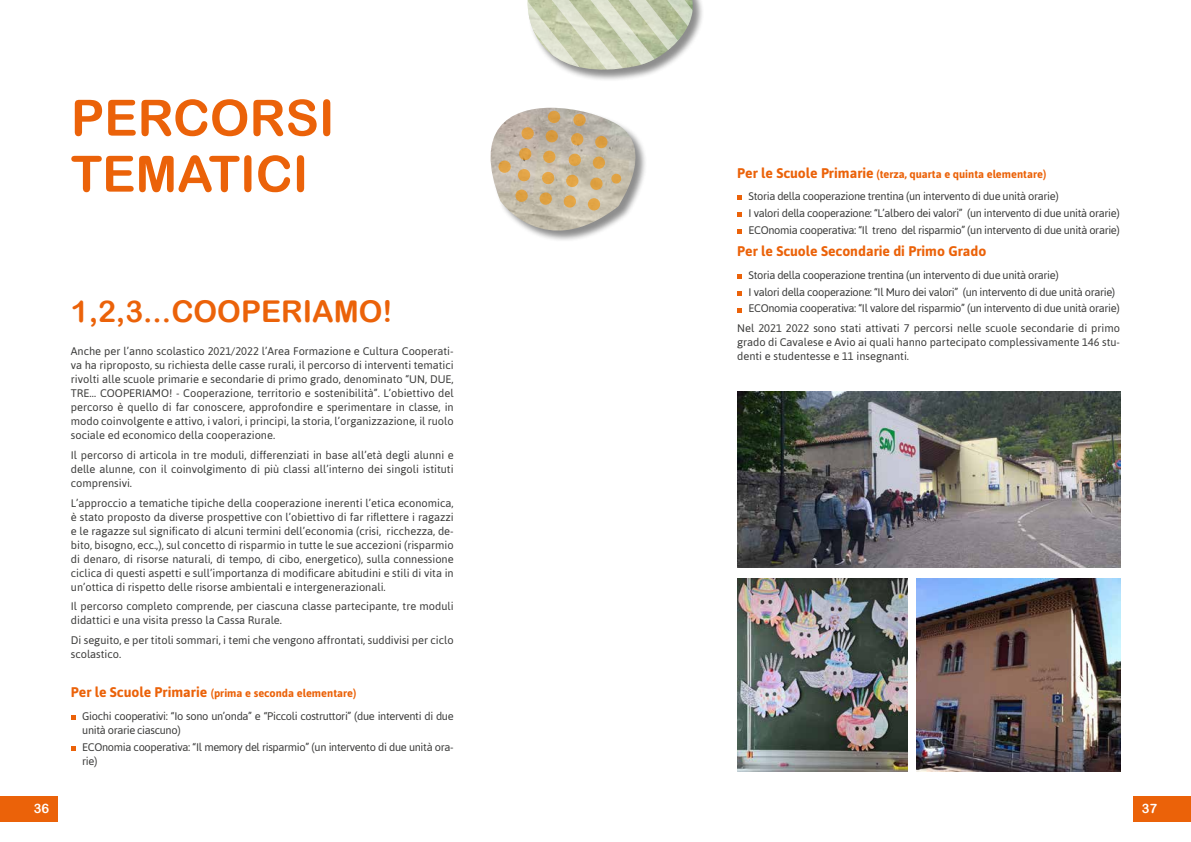
<style>
.page{position:relative;width:1191px;height:842px;background:#fff}
.page>*{position:absolute;margin:0;border:0;box-sizing:border-box;transform-origin:0 0}
.t1{font:50px/56px "Arial Rounded MT Bold";color:#eb6209}
.t2{font:30px "Arial Rounded MT Bold";color:#eb6209}
.t3{font:700 14px "Asap";color:#eb6209}
.t4{font:13px "Arial Rounded MT Bold";color:#fff}
.t5{font:11px/14px "Asap";letter-spacing:-.03em;color:#3c3c3b}
.t6{font:11px/14px "Asap";color:#3c3c3b}
.s1{font-weight:700;font-size:14px;color:#eb6209}
.s2{font-weight:700;color:#eb6209}
</style>
<div class="page">
<div style="left:0;top:796px;width:58px;height:26px;background:#eb6209"></div>
<div style="left:1132px;top:796px;width:59px;height:26px;background:#eb6209"></div>
<svg style="left:71px;top:715px;width:5px;height:5px"></svg>
<svg style="left:71px;top:746px;width:5px;height:5px"></svg>
<img style="left:490px;top:108px;width:156px;height:132px">
<svg style="left:521px;top:127px;width:13px;height:13px"></svg>
<svg style="left:571px;top:133px;width:13px;height:13px"></svg>
<svg style="left:573px;top:113px;width:13px;height:13px"></svg>
<svg style="left:566px;top:174px;width:13px;height:13px"></svg>
<svg style="left:517px;top:169px;width:13px;height:13px"></svg>
<svg style="left:545px;top:130px;width:13px;height:13px"></svg>
<svg style="left:547px;top:110px;width:13px;height:13px"></svg>
<svg style="left:595px;top:136px;width:13px;height:13px"></svg>
<svg style="left:590px;top:177px;width:13px;height:13px"></svg>
<svg style="left:541px;top:172px;width:13px;height:13px"></svg>
<svg style="left:519px;top:147px;width:13px;height:13px"></svg>
<svg style="left:568px;top:153px;width:13px;height:13px"></svg>
<svg style="left:563px;top:195px;width:13px;height:13px"></svg>
<svg style="left:515px;top:189px;width:13px;height:13px"></svg>
<svg style="left:543px;top:150px;width:13px;height:13px"></svg>
<svg style="left:498px;top:160px;width:13px;height:13px"></svg>
<svg style="left:592px;top:156px;width:13px;height:13px"></svg>
<svg style="left:611px;top:173px;width:10px;height:11px"></svg>
<svg style="left:587px;top:198px;width:13px;height:13px"></svg>
<svg style="left:539px;top:192px;width:13px;height:13px"></svg>
<svg style="left:737px;top:195px;width:5px;height:5px"></svg>
<svg style="left:737px;top:212px;width:5px;height:5px"></svg>
<svg style="left:737px;top:229px;width:5px;height:5px"></svg>
<svg style="left:737px;top:274px;width:5px;height:5px"></svg>
<svg style="left:737px;top:291px;width:5px;height:5px"></svg>
<svg style="left:737px;top:308px;width:5px;height:4px"></svg>
<div style="left:527px;top:0;width:178px;height:82px;background:#000;opacity:.45"></div>
<svg style="left:527px;top:0;width:170px;height:82px"></svg>
<img style="left:737px;top:391px;width:383px;height:176px">
<img style="left:737px;top:578px;width:170px;height:193px">
<img style="left:917px;top:578px;width:203px;height:193px">
<h1 class="t1" style="left:71px;top:89px;width:265px">PERCORSI<br>TEMATICI</h1>
<h2 class="t2" style="left:71px;top:293px;width:323px">1,2,3...COOPERIAMO!</h2>
<p class="t5" style="left:71px;top:344px;width:384px;text-align:justify">Anche per l’anno scolastico 2021/2022 l’Area Formazione e Cultura Cooperati&shy;va ha riproposto, su richiesta delle casse rurali, il percorso di interventi tematici rivolti alle scuole primarie e secondarie di primo grado, denominato “UN, DUE, TRE… COOPERIAMO! - Cooperazione, territorio e sostenibilità”. L’obiettivo del percorso è quello di far conoscere, approfondire e sperimentare in classe, in modo coinvolgente e attivo, i valori, i principi, la storia, l’organizzazione, il ruolo sociale ed economico della cooperazione.</p>
<p class="t5" style="left:71px;top:448px;width:384px;text-align:justify">Il percorso di articola in tre moduli, differenziati in base all’età degli alunni e delle alunne, con il coinvolgimento di più classi all’interno dei singoli istituti comprensivi.</p>
<p class="t5" style="left:71px;top:496px;width:384px;text-align:justify">L’approccio a tematiche tipiche della cooperazione inerenti l’etica economica, è stato proposto da diverse prospettive con l’obiettivo di far riflettere i ragazzi e le ragazze sul significato di alcuni termini dell’economia (crisi, ricchezza, de&shy;bito, bisogno, ecc.,), sul concetto di risparmio in tutte le sue accezioni (risparmio di denaro, di risorse naturali, di tempo, di cibo, energetico), sulla connessione ciclica di questi aspetti e sull’importanza di modificare abitudini e stili di vita in un’ottica di rispetto delle risorse ambientali e intergenerazionali.</p>
<p class="t6" style="left:71px;top:599px;width:384px">Il percorso completo comprende, per ciascuna classe partecipante, tre moduli didattici e una visita presso la Cassa Rurale.</p>
<p class="t6" style="left:71px;top:633px;width:384px">Di seguito, e per titoli sommari, i temi che vengono affrontati, suddivisi per ciclo scolastico.</p>
<p class="t5" style="left:82px;top:682px;width:373px;line-height:22.5px;text-indent:-11px"><span class="s1">Per le Scuole Primarie</span> <span class="s2">(prima e seconda elementare)<br></span>Giochi cooperativi: “Io sono un’onda” e “Piccoli costruttori” (due interventi di due</p>
<p class="t5" style="left:82px;top:721px;width:373px;line-height:16.8px">unità orarie ciascuno)<br>ECOnomia cooperativa: “Il memory del risparmio” (un intervento di due unità ora-</p>
<p class="t5" style="left:82px;top:754px;width:17px">rie)</p>
<p class="t5" style="left:748px;top:162px;width:312px;line-height:22.5px;text-indent:-11px"><span class="s1">Per le Scuole Primarie</span> <span class="s2">(terza, quarta e quinta elementare)<br></span>Storia della cooperazione trentina (un intervento di due unità orarie)</p>
<p class="t5" style="left:748px;top:204px;width:373px;line-height:16.8px">I valori della cooperazione: “L’albero dei valori” (un intervento di due unità orarie)<br>ECOnomia cooperativa: “Il treno del risparmio” (un intervento di due unità orarie)</p>
<p class="t3" style="left:737px;top:243px;width:251px">Per le Scuole Secondarie di Primo Grado</p>
<p class="t5" style="left:748px;top:266px;width:372px;line-height:16.8px">Storia della cooperazione trentina (un intervento di due unità orarie)<br>I valori della cooperazione: “Il Muro dei valori” (un intervento di due unità orarie)<br>ECOnomia cooperativa: “Il valore del risparmio” (un intervento di due unità orarie)</p>
<p class="t5" style="left:737px;top:321px;width:384px;text-align:justify">Nel 2021 2022 sono stati attivati 7 percorsi nelle scuole secondarie di primo grado di Cavalese e Avio ai quali hanno partecipato complessivamente 146 stu&shy;denti e studentesse e 11 insegnanti.</p>
<p class="t4" style="left:34px;top:801px;width:17px">36</p>
<p class="t4" style="left:1141px;top:801px;width:17px">37</p>
</div>
